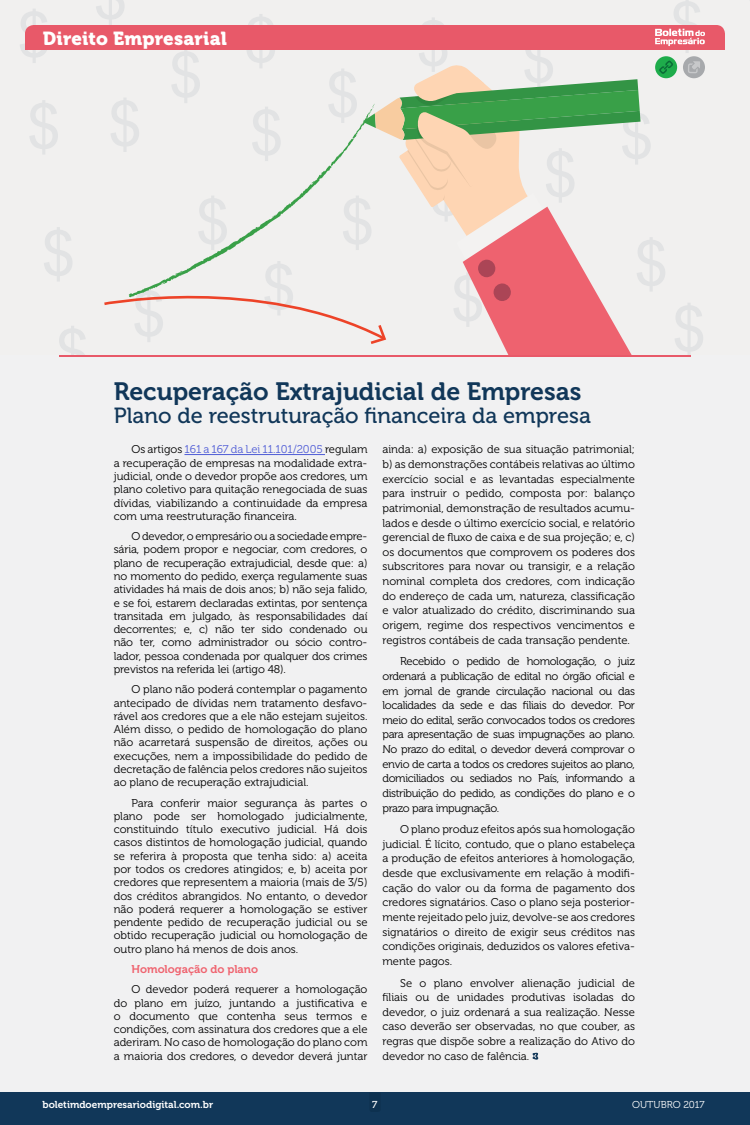
<style>
.page{position:relative;width:750px;height:1125px;background:#f1f1f2}
.page>*{position:absolute;margin:0;border:0;box-sizing:border-box;transform-origin:0 0}
.t1{font:25px "Museo 700";color:#113759}
.t2{font:21.88px "Museo 500";color:#113759}
.t3{font:18.75px "Museo 900";letter-spacing:.01em;color:#fff}
.t4{font:11.25px/13.2px "Museo 300";color:#000;text-align:justify}
.t5{font:11.25px "Museo 700";color:#ef636f}
.t6{font:10px "Museo 700";color:#fff}
.t7{font:10px "Museo 300";color:#fff}
.t8{font:10px "Museo 500";color:#fff}
.s1{color:#4f5cd6}
</style>
<div class="page">
<div style="left:0;top:1092px;width:750px;height:33px;background:#113759"></div>
<hr style="left:184px;top:454px;width:141px;height:1px;background:#4f5cd6">
<div style="left:683px;top:56px;width:22px;height:22px;background:#a7a9ac;border-radius:50%"></div>
<svg style="left:655px;top:56px;width:22px;height:22px"></svg>
<svg style="left:59px;top:61px;width:641px;height:295px"></svg>
<div style="left:25px;top:25px;width:700px;height:25px;background:#e85969"></div>
<svg style="left:532px;top:1053px;width:7px;height:7px"></svg>
<h3 class="t3" style="left:43px;top:27px;width:186px">Direito Empresarial</h3>
<h1 class="t1" style="left:114px;top:377px;width:469px">Recuperação Extrajudicial de Empresas</h1>
<h2 class="t2" style="left:114px;top:403px;width:479px">Plano de reestruturação financeira da empresa</h2>
<p class="t4" style="left:114px;top:443px;width:255px;text-indent:18px">Os artigos <span class="s1">161 a 167 da Lei 11.101/2005</span> regulam a recuperação de empresas na modalidade extra&shy;judicial, onde o devedor propõe aos credores, um plano coletivo para quitação renegociada de suas dívidas, viabilizando a continuidade da empresa com uma reestruturação financeira.</p>
<p class="t4" style="left:114px;top:530px;width:255px;text-indent:18px">O devedor, o empresário ou a sociedade empre&shy;sária, podem propor e negociar, com credores, o plano de recuperação extrajudicial, desde que: a) no momento do pedido, exerça regulamente suas atividades há mais de dois anos; b) não seja falido, e se foi, estarem declaradas extintas, por sentença transitada em julgado, às responsabilidades daí decorrentes; e, c) não ter sido condenado ou não ter, como administrador ou sócio contro&shy;lador, pessoa condenada por qualquer dos crimes previstos na referida lei (artigo 48).</p>
<p class="t4" style="left:114px;top:683px;width:255px;text-indent:18px">O plano não poderá contemplar o pagamento antecipado de dívidas nem tratamento desfavo&shy;rável aos credores que a ele não estejam sujeitos.<br>Além disso, o pedido de homologação do plano não acarretará suspensão de direitos, ações ou execuções, nem a impossibilidade do pedido de decretação de falência pelos credores não sujeitos ao plano de recuperação extrajudicial.</p>
<p class="t4" style="left:114px;top:796px;width:255px;text-indent:18px">Para conferir maior segurança às partes o plano pode ser homologado judicialmente, constituindo título executivo judicial. Há dois casos distintos de homologação judicial, quando se referira à proposta que tenha sido: a) aceita por todos os credores atingidos; e, b) aceita por credores que representem a maioria (mais de 3/5) dos créditos abrangidos. No entanto, o devedor não poderá requerer a homologação se estiver pendente pedido de recuperação judicial ou se obtido recuperação judicial ou homologação de outro plano há menos de dois anos.</p>
<p class="t5" style="left:131px;top:963px;width:128px">Homologação do plano</p>
<p class="t4" style="left:114px;top:983px;width:255px;text-indent:18px">O devedor poderá requerer a homologação do plano em juízo, juntando a justificativa e o documento que contenha seus termos e condições, com assinatura dos credores que a ele aderiram. No caso de homologação do plano com a maioria dos credores, o devedor deverá juntar</p>
<p class="t4" style="left:382px;top:442px;width:254px;line-height:14.6px">ainda: a) exposição de sua situação patrimonial; b) as demonstrações contábeis relativas ao último exercício social e as levantadas especialmente para instruir o pedido, composta por: balanço patrimonial, demonstração de resultados acumu&shy;lados e desde o último exercício social, e relatório gerencial de fluxo de caixa e de sua projeção; e, c) os documentos que comprovem os poderes dos subscritores para novar ou transigir, e a relação nominal completa dos credores, com indicação do endereço de cada um, natureza, classificação e valor atualizado do crédito, discriminando sua origem, regime dos respectivos vencimentos e registros contábeis de cada transação pendente.</p>
<p class="t4" style="left:382px;top:654px;width:254px;line-height:14.6px;text-indent:18px">Recebido o pedido de homologação, o juiz ordenará a publicação de edital no órgão oficial e em jornal de grande circulação nacional ou das localidades da sede e das filiais do devedor. Por meio do edital, serão convocados todos os credores para apresentação de suas impugnações ao plano.<br>No prazo do edital, o devedor deverá comprovar o envio de carta a todos os credores sujeitos ao plano, domiciliados ou sediados no País, informando a distribuição do pedido, as condições do plano e o prazo para impugnação.</p>
<p class="t4" style="left:382px;top:822px;width:254px;line-height:14.6px;text-indent:18px">O plano produz efeitos após sua homologação judicial. É lícito, contudo, que o plano estabeleça a produção de efeitos anteriores à homologação, desde que exclusivamente em relação à modifi&shy;cação do valor ou da forma de pagamento dos credores signatários. Caso o plano seja posterior&shy;mente rejeitado pelo juiz, devolve-se aos credores signatários o direito de exigir seus créditos nas condições originais, deduzidos os valores efetiva&shy;mente pagos.</p>
<p class="t4" style="left:382px;top:976px;width:254px;line-height:14.6px;text-indent:18px">Se o plano envolver alienação judicial de filiais ou de unidades produtivas isoladas do devedor, o juiz ordenará a sua realização. Nesse caso deverão ser observadas, no que couber, as regras que dispõe sobre a realização do Ativo do devedor no caso de falência.</p>
<p class="t6" style="left:42px;top:1099px;width:172px">boletimdoempresariodigital.com.br</p>
<p class="t8" style="left:372px;top:1100px;width:7px">7</p>
<p class="t7" style="left:632px;top:1100px;width:74px">OUTUBRO 2017</p>
</div>
